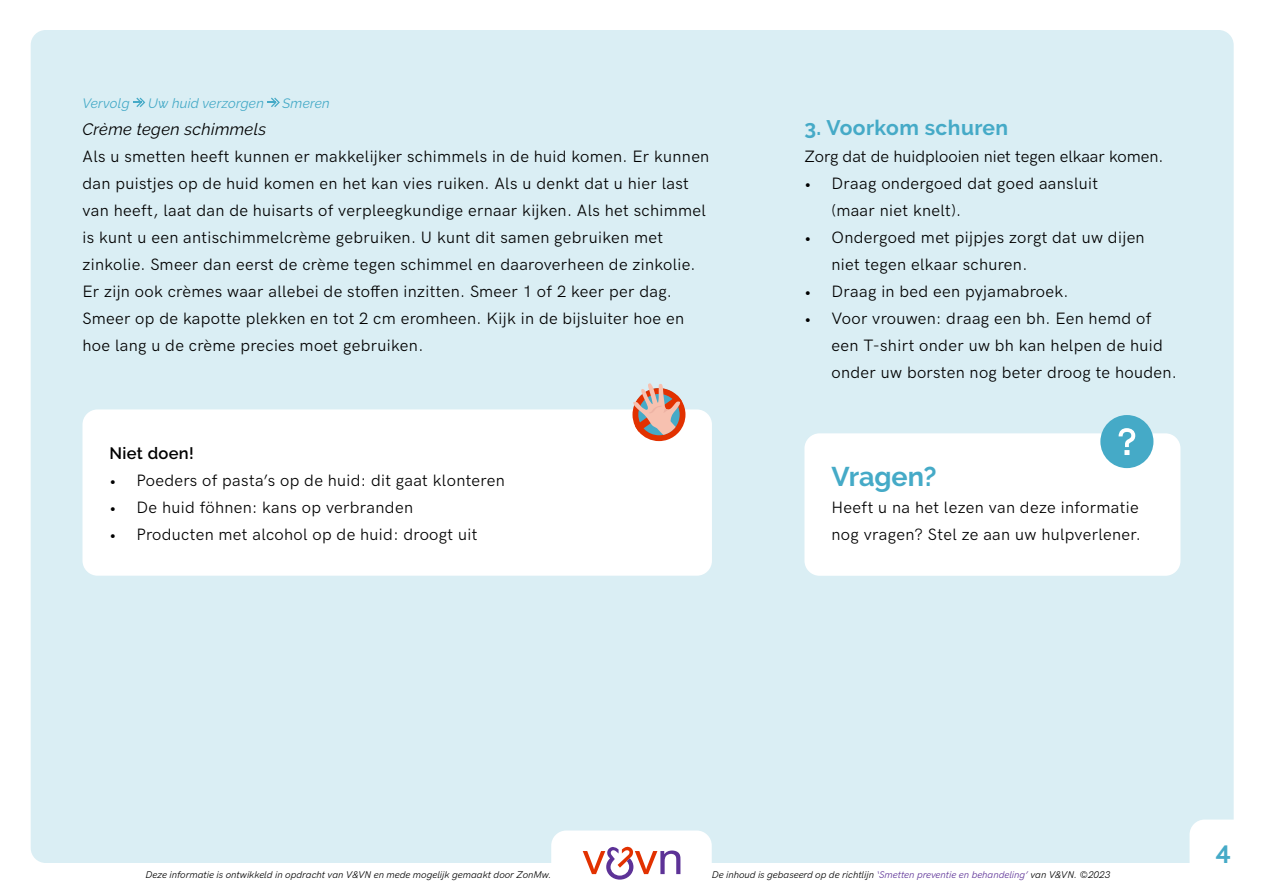
<style>
.page{position:relative;width:1263px;height:893px;background:#fff}
.page>*{position:absolute;margin:0;border:0;box-sizing:border-box;transform-origin:0 0}
.Kop_1__H2{font:700 27px "Raleway";color:#45aac7}
.t1{font:700 25.5px "HK Grotesk";color:#45aac7}
.Kop_2__H3{font:700 21px "Raleway";letter-spacing:.02em;color:#45aac7}
.Broodtekst__p{font:16.5px/27px "HK Grotesk";letter-spacing:.02em;color:#000}
.Opsomming__p{font:16.5px/27px "HK Grotesk";letter-spacing:.02em;color:#000}
.Broodtekst__p-2{font:16.5px "HK Grotesk";color:#000}
.Kop_4__H5{font:italic 16.5px "Raleway";letter-spacing:.02em;color:#000}
.Kop_let-op__H6{font:600 16.5px "Raleway";letter-spacing:.02em;color:#000}
.t2{font:italic 13.5px "Raleway";letter-spacing:.02em;color:#45aac7}
.t3{font:italic 9.75px "HK Grotesk";color:#000}
.s1{color:#5d3297}
</style>
<div class="page">
<div style="left:31px;top:30px;width:1203px;height:833px;background:#daeef4;border-radius:15px"></div>
<div style="left:1189px;top:819px;width:74px;height:74px;background:#fff;border-radius:15px"></div>
<div style="left:551px;top:830px;width:161px;height:63px;background:#fff;border-radius:15px"></div>
<svg style="left:583px;top:846px;width:97px;height:34px"></svg>
<svg style="left:268px;top:98px;width:12px;height:9px"></svg>
<svg style="left:133px;top:98px;width:12px;height:9px"></svg>
<div style="left:82px;top:409px;width:630px;height:167px;background:#fff;border-radius:15px"></div>
<div style="left:804px;top:433px;width:376px;height:143px;background:#fff;border-radius:15px"></div>
<div style="left:1100px;top:415px;width:53px;height:53px;background:#45aac7;border-radius:50%"></div>
<svg style="left:1118px;top:428px;width:17px;height:27px"></svg>
<svg style="left:632px;top:383px;width:53px;height:58px"></svg>
<p class="t2" style="left:82px;top:95px;width:49px">Vervolg</p>
<p class="t2" style="left:148px;top:95px;width:117px">Uw huid verzorgen</p>
<p class="t2" style="left:282px;top:95px;width:49px">Smeren</p>
<h5 class="Kop_4__H5" style="left:82px;top:120px;width:185px">Crème tegen schimmels</h5>
<p class="Broodtekst__p" style="left:82px;top:142px;width:628px">Als u smetten heeft kunnen er makkelijker schimmels in de huid komen. Er kunnen dan puistjes op de huid komen en het kan vies ruiken. Als u denkt dat u hier last van heeft, laat dan de huisarts of verpleegkundige ernaar kijken. Als het schimmel is kunt u een antischimmelcrème gebruiken. U kunt dit samen gebruiken met zinkolie. Smeer dan eerst de crème tegen schimmel en daaroverheen de zinkolie.<br>Er zijn ook crèmes waar allebei de stoffen inzitten. Smeer 1 of 2 keer per dag.<br>Smeer op de kapotte plekken en tot 2 cm eromheen. Kijk in de bijsluiter hoe en hoe lang u de crème precies moet gebruiken.</p>
<h6 class="Kop_let-op__H6" style="left:110px;top:444px;width:86px">Niet doen!</h6>
<p class="Opsomming__p" style="left:110px;top:466px;width:397px">• Poeders of pasta’s op de huid: dit gaat klonteren</p>
<p class="Opsomming__p" style="left:110px;top:493px;width:305px">• De huid föhnen: kans op verbranden</p>
<p class="Opsomming__p" style="left:110px;top:520px;width:369px">• Producten met alcohol op de huid: droogt uit</p>
<h3 class="Kop_2__H3" style="left:804px;top:116px;width:205px">3. Voorkom schuren</h3>
<p class="Broodtekst__p-2" style="left:804px;top:144px;width:361px">Zorg dat de huidplooien niet tegen elkaar komen.</p>
<p class="Opsomming__p" style="left:831px;top:169px;width:268px;text-indent:-27px">• Draag ondergoed dat goed aansluit (maar niet knelt).</p>
<p class="Opsomming__p" style="left:831px;top:223px;width:315px;text-indent:-27px">• Ondergoed met pijpjes zorgt dat uw dijen niet tegen elkaar schuren.</p>
<p class="Opsomming__p" style="left:804px;top:277px;width:266px">• Draag in bed een pyjamabroek.</p>
<p class="Opsomming__p" style="left:831px;top:304px;width:347px;text-indent:-27px">• Voor vrouwen: draag een bh. Een hemd of een T-shirt onder uw bh kan helpen de huid onder uw borsten nog beter droog te houden.</p>
<h2 class="Kop_1__H2" style="left:831px;top:461px;width:107px">Vragen?</h2>
<p class="Broodtekst__p" style="left:831px;top:493px;width:311px">Heeft u na het lezen van deze informatie nog vragen? Stel ze aan uw hulpverlener.</p>
<p class="t3" style="left:145px;top:867px;width:407px">Deze informatie is ontwikkeld in opdracht van V&amp;VN en mede mogelijk gemaakt door ZonMw.</p>
<p class="t3" style="left:712px;top:867px;width:400px">De inhoud is gebaseerd op de richtlijn <span class="s1">‘Smetten preventie en behandeling’</span> van V&amp;VN. ©2023</p>
<h2 class="t1" style="left:1216px;top:835px;width:16px">4</h2>
</div>
